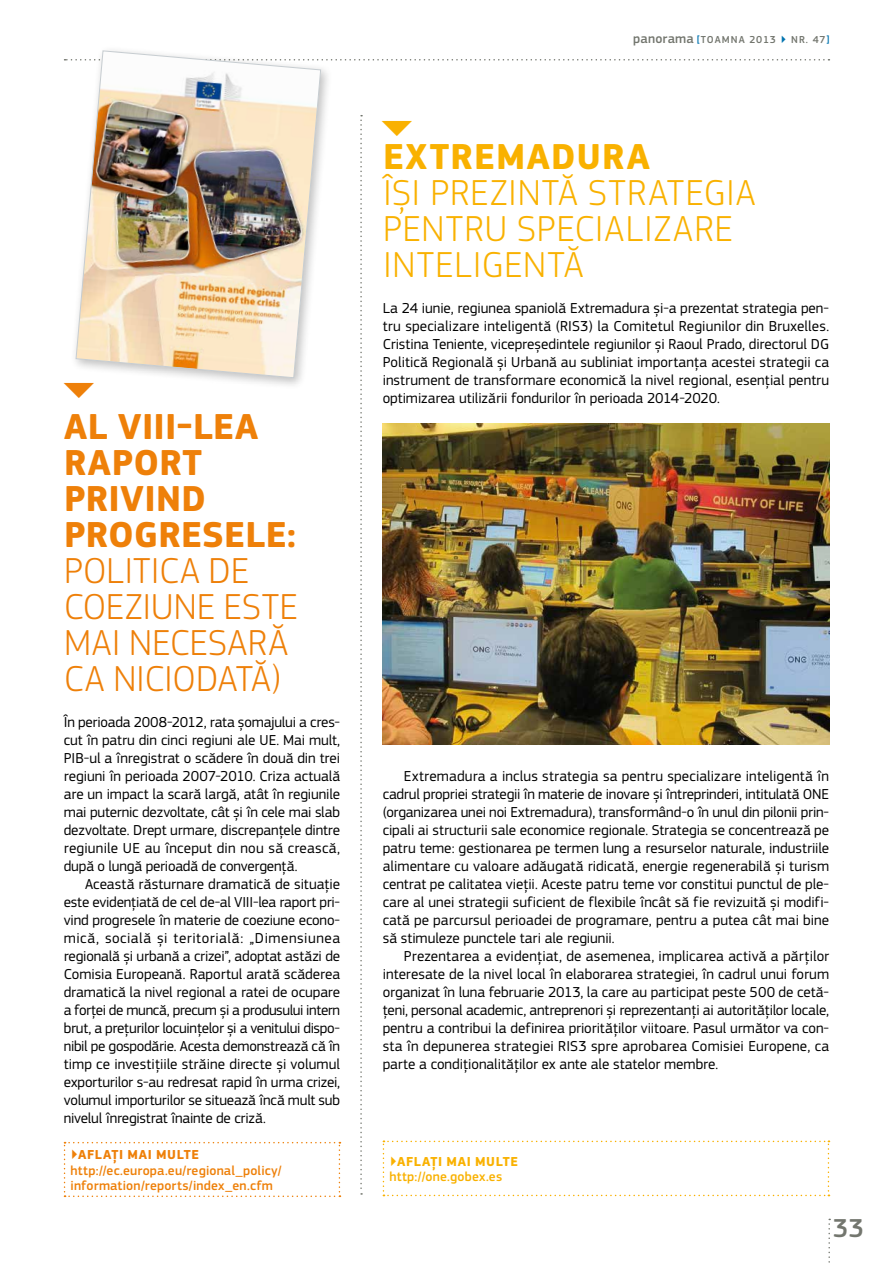
<style>
.page{position:relative;width:893px;height:1263px;background:#fff}
.page>*{position:absolute;margin:0;border:0;box-sizing:border-box;transform-origin:0 0}
.t1{font:43.2px "EC Square Sans Pro";color:#f9b100}
.t2{font:43.2px "EC Square Sans Pro";color:#ee8009}
.t3{font:300 37.5px/36px "EC Square Sans Pro";letter-spacing:.025em;color:#f9b100}
.t4{font:300 37.5px/36px "EC Square Sans Pro";letter-spacing:.005em;color:#ee8009}
.t5{font:700 37.5px/36px "EC Square Sans Pro";letter-spacing:.01em;color:#ee8009}
.t6{font:700 37.5px "EC Square Sans Pro";letter-spacing:.035em;color:#f9b100}
.t7{font:500 27px "EC Square Sans Pro";color:#73766e}
.t8{font:15px/18px "EC Square Sans Pro";letter-spacing:-.005em;color:#000;text-align:justify}
.t9{font:500 13.5px/15.8px "EC Square Sans Pro";letter-spacing:.015em;color:#ee8009}
.t10{font:500 13.5px "EC Square Sans Pro";letter-spacing:.02em;color:#f9b100}
.t11{font:700 13.5px "EC Square Sans Pro";letter-spacing:.05em;color:#f9b100}
.t12{font:700 13.5px "EC Square Sans Pro";letter-spacing:.05em;color:#ee8009}
.t13{font:500 10.5px "EC Square Sans Pro";letter-spacing:.085em;color:#73766e}
.s1{font-size:13.5px}
.s2{color:#0073af}
</style>
<div class="page">
<svg style="left:383px;top:1141px;width:446px;height:55px"></svg>
<svg style="left:64px;top:1142px;width:276px;height:55px"></svg>
<svg style="left:360px;top:115px;width:2px;height:1080px"></svg>
<img style="left:383px;top:423px;width:446px;height:321px">
<svg style="left:828px;top:1219px;width:2px;height:44px"></svg>
<svg style="left:65px;top:59px;width:764px;height:2px"></svg>
<div style="left:70px;top:45px;width:263px;height:345px;background:#000;opacity:.25"></div>
<img style="left:75px;top:50px;width:246px;height:328px">
<h1 class="t2" style="left:103px;top:377px;width:27px;rotate:90deg">▶</h1>
<h2 class="t5" style="left:64px;top:409px;width:233px">AL VIII-LEA<br>RAPORT<br>PRIVIND<br>PROGRESELE:</h2>
<h2 class="t4" style="left:64px;top:552px;width:235px">POLITICA DE<br>COEZIUNE ESTE<br>MAI NECESARĂ<br>CA NICIODATĂ)</h2>
<p class="t8" style="left:64px;top:713px;width:278px">În perioada 2008-2012, rata şomajului a cres&shy;cut în patru din cinci regiuni ale UE. Mai mult, PIB-ul a înregistrat o scădere în două din trei regiuni în perioada 2007-2010. Criza actuală are un impact la scară largă, atât în regiunile mai puternic dezvoltate, cât şi în cele mai slab dezvoltate. Drept urmare, discrepanţele dintre regiunile UE au început din nou să crească, după o lungă perioadă de convergenţă.</p>
<p class="t8" style="left:64px;top:875px;width:278px;text-indent:21px">Această răsturnare dramatică de situaţie este evidenţiată de cel de-al VIII-lea raport pri&shy;vind progresele în materie de coeziune econo&shy;mică, socială şi teritorială: „Dimensiunea regională şi urbană a crizei”, adoptat astăzi de Comisia Europeană. Raportul arată scăderea dramatică la nivel regional a ratei de ocupare a forţei de muncă, precum şi a produsului intern brut, a preţurilor locuinţelor şi a venitului dispo&shy;nibil pe gospodărie. Acesta demonstrează că în timp ce investiţiile străine directe şi volumul exporturilor s-au redresat rapid în urma crizei, volumul importurilor se situează încă mult sub nivelul înregistrat înainte de criză.</p>
<p class="t12" style="left:71px;top:1146px;width:130px">▶AFLAŢI MAI MULTE</p>
<p class="t9" style="left:71px;top:1162px;width:213px">http://ec.europa.eu/regional_policy/ information/reports/index_en.cfm</p>
<h1 class="t1" style="left:421px;top:115px;width:27px;rotate:90deg">▶</h1>
<p class="t13" style="left:633px;top:33px;width:197px"><span class="s1">panorama</span> <span class="s2">[</span>TOAMNA 2013 <span class="s2">▶</span> NR. 47<span class="s2">]</span></p>
<h2 class="t6" style="left:383px;top:134px;width:268px">EXTREMADURA</h2>
<h2 class="t3" style="left:383px;top:174px;width:374px">ÎŞI PREZINTĂ STRATEGIA<br>PENTRU SPECIALIZARE<br>INTELIGENTĂ</h2>
<p class="t8" style="left:383px;top:299px;width:448px">La 24 iunie, regiunea spaniolă Extremadura şi-a prezentat strategia pen&shy;tru specializare inteligentă (RIS3) la Comitetul Regiunilor din Bruxelles.<br>Cristina Teniente, vicepreşedintele regiunilor şi Raoul Prado, directorul DG Politică Regională şi Urbană au subliniat importanţa acestei strategii ca instrument de transformare economică la nivel regional, esenţial pentru optimizarea utilizării fondurilor în perioada 2014-2020.</p>
<p class="t8" style="left:383px;top:767px;width:448px;text-indent:21px">Extremadura a inclus strategia sa pentru specializare inteligentă în cadrul propriei strategii în materie de inovare şi întreprinderi, intitulată ONE (organizarea unei noi Extremadura), transformând-o în unul din pilonii prin&shy;cipali ai structurii sale economice regionale. Strategia se concentrează pe patru teme: gestionarea pe termen lung a resurselor naturale, industriile alimentare cu valoare adăugată ridicată, energie regenerabilă şi turism centrat pe calitatea vieţii. Aceste patru teme vor constitui punctul de ple&shy;care al unei strategii suficient de flexibile încât să fie revizuită şi modifi&shy;cată pe parcursul perioadei de programare, pentru a putea cât mai bine să stimuleze punctele tari ale regiunii.</p>
<p class="t8" style="left:383px;top:947px;width:448px;text-indent:21px">Prezentarea a evidenţiat, de asemenea, implicarea activă a părţilor interesate de la nivel local în elaborarea strategiei, în cadrul unui forum organizat în luna februarie 2013, la care au participat peste 500 de cetă&shy;ţeni, personal academic, antreprenori şi reprezentanţi ai autorităţilor locale, pentru a contribui la definirea priorităţilor viitoare. Pasul următor va con&shy;sta în depunerea strategiei RIS3 spre aprobarea Comisiei Europene, ca parte a condiţionalităţilor ex ante ale statelor membre.</p>
<p class="t11" style="left:389px;top:1153px;width:130px">▶AFLAŢI MAI MULTE</p>
<p class="t10" style="left:389px;top:1169px;width:114px">http://one.gobex.es</p>
<h3 class="t7" style="left:833px;top:1212px;width:32px">33</h3>
</div>
